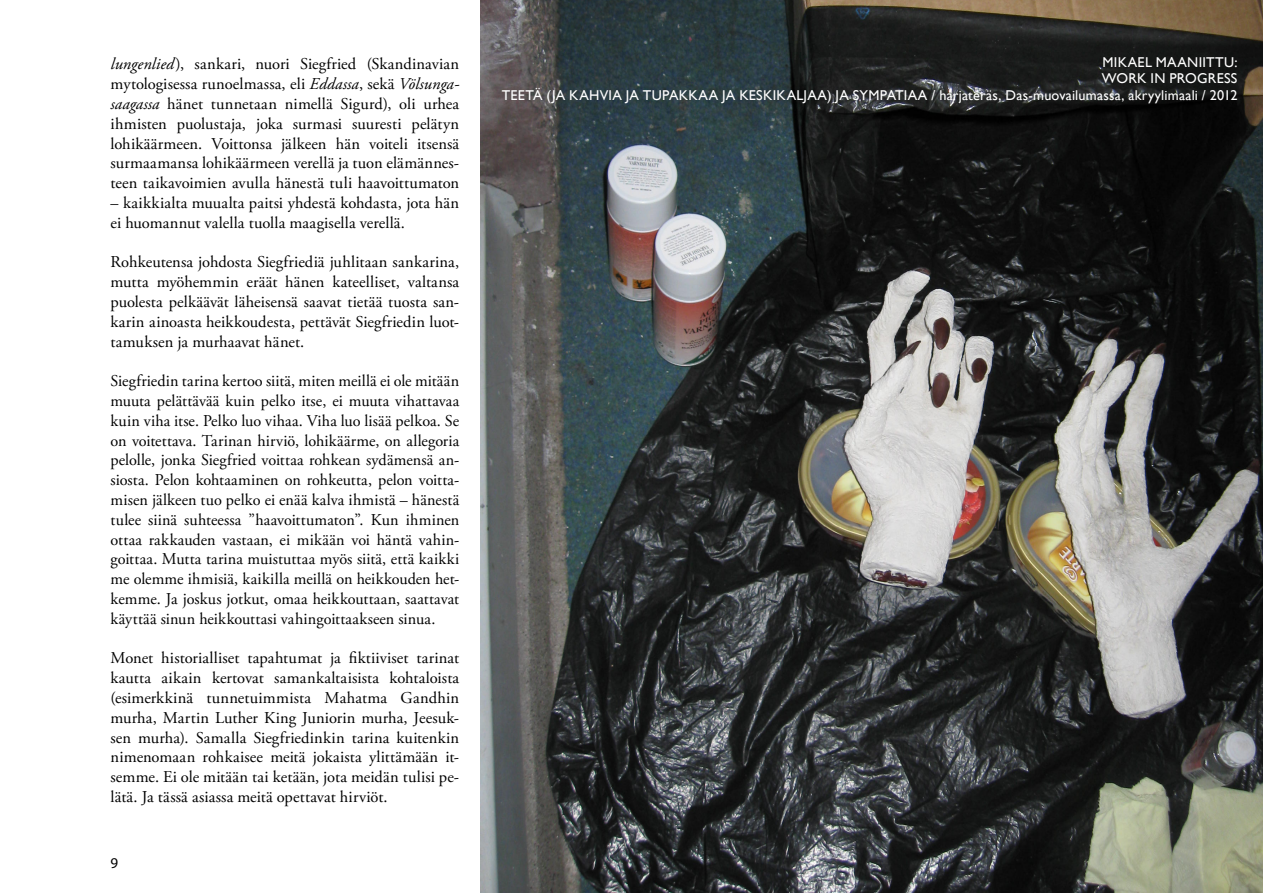
<style>
.page{position:relative;width:1263px;height:893px;background:#fff}
.page>*{position:absolute;margin:0;border:0;box-sizing:border-box;transform-origin:0 0}
.t1{font:16.5px/19.8px "Adobe Garamond Pro";letter-spacing:.005em;color:#000;text-align:justify}
.t2{font:15px "Myriad Pro";color:#000}
.t3{font:14.25px/16.5px "Gill Sans";letter-spacing:.015em;color:#fff}
.s1{font-style:italic}
</style>
<div class="page">
<img style="left:481px;top:0;width:782px;height:893px">
<p class="t1" style="left:111px;top:55px;width:350px"><span class="s1">lungenlied</span>), sankari, nuori Siegfried (Skandinavian mytologisessa runoelmassa, eli <span class="s1">Eddassa</span>, sekä <span class="s1">Völsunga&shy;saagassa</span> hänet tunnetaan nimellä Sigurd), oli urhea ihmisten puolustaja, joka surmasi suuresti pelätyn lohikäärmeen. Voittonsa jälkeen hän voiteli itsensä surmaamansa lohikäärmeen verellä ja tuon elämännes&shy;teen taikavoimien avulla hänestä tuli haavoittumaton</p>
<p class="t1" style="left:111px;top:193px;width:350px">– kaikkialta muualta paitsi yhdestä kohdasta, jota hän ei huomannut valella tuolla maagisella verellä.</p>
<p class="t1" style="left:111px;top:253px;width:350px">Rohkeutensa johdosta Siegfriediä juhlitaan sankarina, mutta myöhemmin eräät hänen kateelliset, valtansa puolesta pelkäävät läheisensä saavat tietää tuosta san&shy;karin ainoasta heikkoudesta, pettävät Siegfriedin luot&shy;tamuksen ja murhaavat hänet.</p>
<p class="t1" style="left:111px;top:372px;width:350px">Siegfriedin tarina kertoo siitä, miten meillä ei ole mitään muuta pelättävää kuin pelko itse, ei muuta vihattavaa kuin viha itse. Pelko luo vihaa. Viha luo lisää pelkoa. Se on voitettava. Tarinan hirviö, lohikäärme, on allegoria pelolle, jonka Siegfried voittaa rohkean sydämensä an&shy;siosta. Pelon kohtaaminen on rohkeutta, pelon voitta&shy;misen jälkeen tuo pelko ei enää kalva ihmistä – hänestä tulee siinä suhteessa ”haavoittumaton”. Kun ihminen ottaa rakkauden vastaan, ei mikään voi häntä vahin&shy;goittaa. Mutta tarina muistuttaa myös siitä, että kaikki me olemme ihmisiä, kaikilla meillä on heikkouden het&shy;kemme. Ja joskus jotkut, omaa heikkouttaan, saattavat käyttää sinun heikkouttasi vahingoittaakseen sinua.</p>
<p class="t1" style="left:111px;top:649px;width:350px">Monet historialliset tapahtumat ja fiktiiviset tarinat kautta aikain kertovat samankaltaisista kohtaloista (esimerkkinä tunnetuimmista Mahatma Gandhin murha, Martin Luther King Juniorin murha, Jeesuk&shy;sen murha). Samalla Siegfriedinkin tarina kuitenkin nimenomaan rohkaisee meitä jokaista ylittämään it&shy;semme. Ei ole mitään tai ketään, jota meidän tulisi pe&shy;lätä. Ja tässä asiassa meitä opettavat hirviöt.</p>
<p class="t2" style="left:111px;top:854px;width:9px">9</p>
<p class="t3" style="left:1102px;top:54px;width:137px">Mikael Maaniittu:<br>WORK IN PROGRESS</p>
<p class="t3" style="left:502px;top:87px;width:9px">TEET</p>
<p class="t3" style="left:533px;top:87px;width:147px">Ä (JA KAHVIA JA TU PAKKAA</p>
<p class="t3" style="left:722px;top:87px;width:50px">JA KESKIKAL</p>
<p class="t3" style="left:803px;top:87px;width:93px">JAA) JA SYMPATIAA</p>
<p class="t3" style="left:931px;top:87px;width:308px">/ harjateräs, Das-muovailumassa, akryylimaali / 2012</p>
</div>
